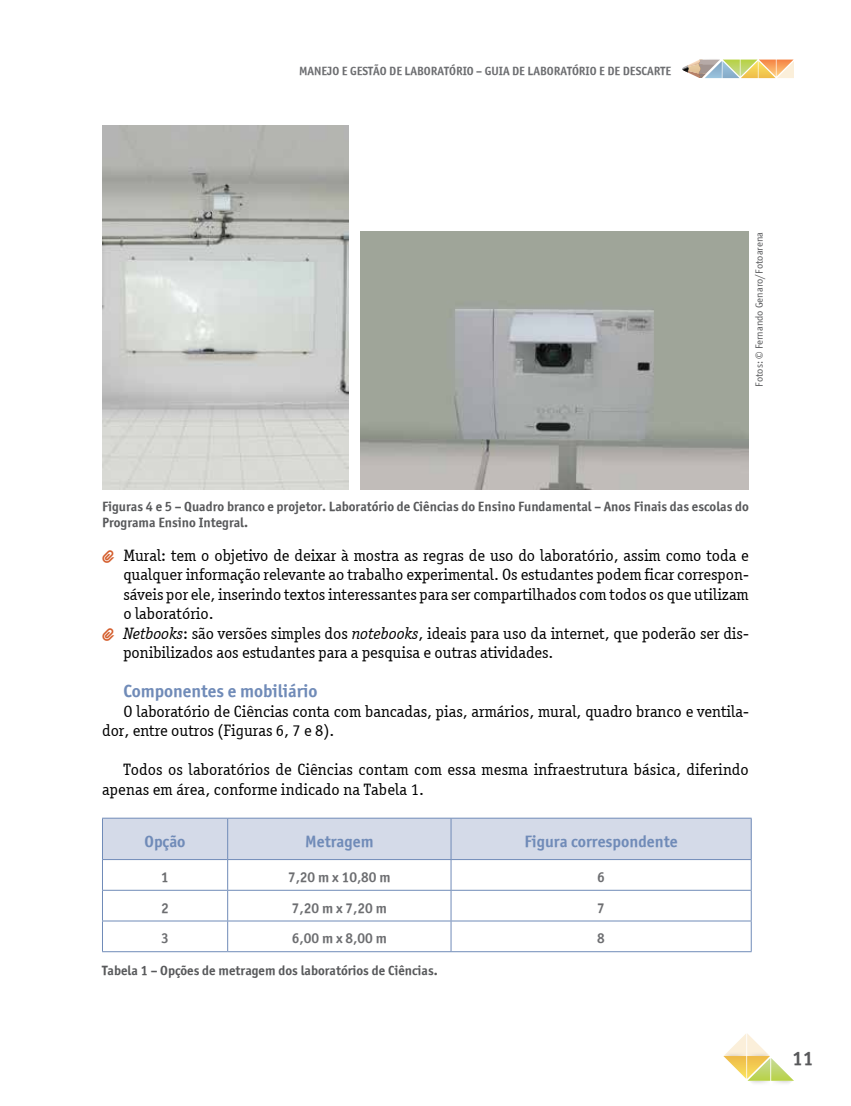
<style>
.page{position:relative;width:851px;height:1106px;background:#fff}
.page>*{position:absolute;margin:0;border:0;box-sizing:border-box;transform-origin:0 0}
.t1{font:19.5px "Officina Sans ITCTT Bold";color:#58595b}
.t2{font:18px "Officina Sans ITCTT Bold";color:#708bb8}
.t3{font:16.5px/19.5px "Officina Serif ITCTT Book";color:#000}
.t4{font:16.5px "Officina Sans ITCTT Bold";color:#708bb8}
.t5{font:14.25px "Officina Sans ITCTT Bold";color:#6d6e71}
.t6{font:13.5px/15.8px "Officina Sans ITCTT Bold";color:#58595b}
.t7{font:12px "Officina Sans ITCTT Bold";color:#6d6e71}
.t8{font:10.5px "Officina Sans ITCTT Book";color:#58595b}
.s1{font-family:"Breezi Icon Set";color:#d45e2d}
.s2{font-family:"Officina Serif ITCTT Book Ita"}
</style>
<div class="page">
<svg style="left:682px;top:59px;width:111px;height:19px;background:#d6c79d"></svg>
<svg style="left:723px;top:1033px;width:70px;height:51px"></svg>
<div style="left:103px;top:818px;width:647px;height:41px;background:#d4dae8"></div>
<hr style="left:227px;top:818px;width:1px;height:41px;background:#708bb8">
<hr style="left:450px;top:818px;width:1px;height:41px;background:#708bb8">
<hr style="left:227px;top:860px;width:1px;height:30px;background:#708bb8">
<hr style="left:450px;top:860px;width:1px;height:30px;background:#708bb8">
<hr style="left:102px;top:890px;width:126px;height:1px;background:#708bb8">
<hr style="left:228px;top:890px;width:223px;height:1px;background:#708bb8">
<hr style="left:227px;top:890px;width:1px;height:30px;background:#708bb8">
<hr style="left:451px;top:890px;width:300px;height:1px;background:#708bb8">
<hr style="left:450px;top:890px;width:1px;height:30px;background:#708bb8">
<hr style="left:102px;top:920px;width:126px;height:1px;background:#708bb8">
<hr style="left:228px;top:920px;width:223px;height:1px;background:#708bb8">
<hr style="left:227px;top:921px;width:1px;height:30px;background:#708bb8">
<hr style="left:451px;top:920px;width:300px;height:1px;background:#708bb8">
<hr style="left:450px;top:921px;width:1px;height:30px;background:#708bb8">
<hr style="left:102px;top:817px;width:126px;height:1px;background:#708bb8">
<hr style="left:102px;top:818px;width:1px;height:41px;background:#708bb8">
<hr style="left:228px;top:817px;width:223px;height:1px;background:#708bb8">
<hr style="left:451px;top:817px;width:300px;height:1px;background:#708bb8">
<hr style="left:750px;top:818px;width:1px;height:41px;background:#708bb8">
<hr style="left:102px;top:859px;width:126px;height:1px;background:#708bb8">
<hr style="left:102px;top:860px;width:1px;height:30px;background:#708bb8">
<hr style="left:228px;top:859px;width:223px;height:1px;background:#708bb8">
<hr style="left:451px;top:859px;width:300px;height:1px;background:#708bb8">
<hr style="left:750px;top:860px;width:1px;height:30px;background:#708bb8">
<hr style="left:102px;top:890px;width:1px;height:30px;background:#708bb8">
<hr style="left:750px;top:890px;width:1px;height:30px;background:#708bb8">
<hr style="left:102px;top:921px;width:1px;height:30px;background:#708bb8">
<hr style="left:750px;top:921px;width:1px;height:30px;background:#708bb8">
<hr style="left:102px;top:951px;width:126px;height:1px;background:#708bb8">
<hr style="left:228px;top:951px;width:223px;height:1px;background:#708bb8">
<hr style="left:451px;top:951px;width:300px;height:1px;background:#708bb8">
<img style="left:102px;top:125px;width:247px;height:364px">
<img style="left:360px;top:232px;width:388px;height:257px">
<p class="t7" style="left:299px;top:64px;width:373px">Manejo e gestão de laboratório – Guia de laboratório e de descarte</p>
<p class="t8" style="left:753px;top:387px;width:156px;rotate:-90deg">Fotos: © Fernando Genaro/Fotoarena</p>
<p class="t6" style="left:102px;top:498px;width:648px">Figuras 4 e 5 – Quadro branco e projetor. Laboratório de Ciências do Ensino Fundamental – Anos Finais das escolas do<br>Programa Ensino Integral.</p>
<p class="t3" style="left:102px;top:545px;width:648px"><span class="s1">a</span> Mural: tem o objetivo de deixar à mostra as regras de uso do laboratório, assim como toda e</p>
<p class="t3" style="left:123px;top:565px;width:627px">qualquer informação relevante ao trabalho experimental. Os estudantes podem ficar correspon-</p>
<p class="t3" style="left:123px;top:584px;width:627px">sáveis por ele, inserindo textos interessantes para ser compartilhados com todos os que utilizam</p>
<p class="t3" style="left:123px;top:604px;width:92px">o laboratório.</p>
<p class="t3" style="left:102px;top:623px;width:648px"><span class="s1">a</span> <span class="s2">Netbooks</span>: são versões simples dos <span class="s2">notebooks</span>, ideais para uso da internet, que poderão ser dis-</p>
<p class="t3" style="left:123px;top:643px;width:431px">ponibilizados aos estudantes para a pesquisa e outras atividades.</p>
<p class="t2" style="left:123px;top:680px;width:196px">Componentes e mobiliário</p>
<p class="t3" style="left:102px;top:701px;width:648px;text-indent:21px">O laboratório de Ciências conta com bancadas, pias, armários, mural, quadro branco e ventila&shy;dor, entre outros (Figuras 6, 7 e 8).</p>
<p class="t3" style="left:102px;top:760px;width:648px;text-indent:21px">Todos os laboratórios de Ciências contam com essa mesma infraestrutura básica, diferindo apenas em área, conforme indicado na Tabela 1.</p>
<p class="t4" style="left:144px;top:831px;width:42px">Opção</p>
<p class="t4" style="left:305px;top:831px;width:70px">Metragem</p>
<p class="t4" style="left:524px;top:831px;width:155px">Figura correspondente</p>
<p class="t5" style="left:161px;top:868px;width:9px">1</p>
<p class="t5" style="left:288px;top:868px;width:104px">7,20 m x 10,80 m</p>
<p class="t5" style="left:597px;top:868px;width:9px">6</p>
<p class="t5" style="left:161px;top:898px;width:9px">2</p>
<p class="t5" style="left:292px;top:898px;width:96px">7,20 m x 7,20 m</p>
<p class="t5" style="left:597px;top:898px;width:9px">7</p>
<p class="t5" style="left:161px;top:929px;width:9px">3</p>
<p class="t5" style="left:292px;top:929px;width:96px">6,00 m x 8,00 m</p>
<p class="t5" style="left:597px;top:929px;width:9px">8</p>
<p class="t6" style="left:102px;top:962px;width:337px">Tabela 1 – Opções de metragem dos laboratórios de Ciências.</p>
<p class="t1" style="left:792px;top:1046px;width:22px">11</p>
</div>
